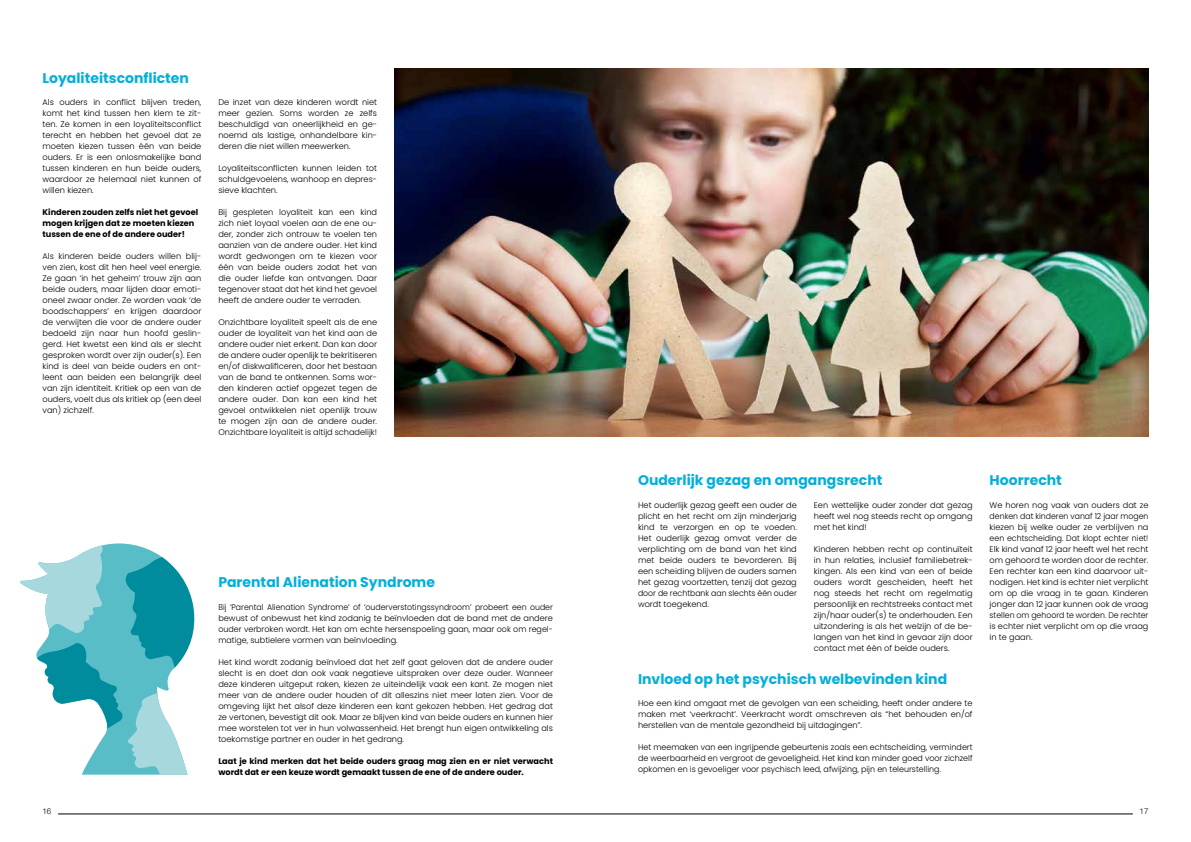
<style>
.page{position:relative;width:1191px;height:842px;background:#fff}
.page>*{position:absolute;margin:0;border:0;box-sizing:border-box;transform-origin:0 0}
.t1{font:700 14px "Poppins";color:#04afda}
.t2{font:300 8.2px/11px "Poppins";color:#000;text-align:justify}
.t3{font:300 8.2px/11px "Poppins";color:#000;text-align:justify;scale:.95 1}
.t4{font:700 8.2px/11px "Poppins";color:#000}
.t5{font:300 8px "Helvetica Neue LT";color:#000}
</style>
<div class="page">
<hr style="left:58px;top:814px;width:1074px;height:1px;background:#000">
<svg style="left:20px;top:546px;width:174px;height:229px"></svg>
<img style="left:394px;top:68px;width:754px;height:369px">
<h1 class="t1" style="left:43px;top:70px;width:148px">Loyaliteitsconflicten</h1>
<p class="t2" style="left:43px;top:97px;width:160px">Als ouders in conflict blijven treden, komt het kind tussen hen klem te zit&shy;ten. Ze komen in een loyaliteitsconflict terecht en hebben het gevoel dat ze moeten kiezen tussen één van beide ouders. Er is een onlosmakelijke band tussen kinderen en hun beide ouders, waardoor ze helemaal niet kunnen of willen kiezen.</p>
<p class="t4" style="left:43px;top:207px;width:157px">Kinderen zouden zelfs niet het gevoel mogen krijgen dat ze moeten kiezen tussen de ene of de andere ouder!</p>
<p class="t2" style="left:43px;top:251px;width:160px">Als kinderen beide ouders willen blij&shy;ven zien, kost dit hen heel veel energie.<br>Ze gaan ‘in het geheim’ trouw zijn aan beide ouders, maar lijden daar emoti&shy;oneel zwaar onder. Ze worden vaak ‘de boodschappers’ en krijgen daardoor de verwijten die voor de andere ouder bedoeld zijn naar hun hoofd geslin&shy;gerd. Het kwetst een kind als er slecht gesproken wordt over zijn ouder(s). Een kind is deel van beide ouders en ont&shy;leent aan beiden een belangrijk deel van zijn identiteit. Kritiek op een van de ouders, voelt dus als kritiek op (een deel van) zichzelf.</p>
<p class="t2" style="left:218px;top:97px;width:160px">De inzet van deze kinderen wordt niet meer gezien. Soms worden ze zelfs beschuldigd van oneerlijkheid en ge&shy;noemd als lastige, onhandelbare kin&shy;deren die niet willen meewerken.</p>
<p class="t2" style="left:218px;top:163px;width:160px">Loyaliteitsconflicten kunnen leiden tot schuldgevoelens, wanhoop en depres&shy;sieve klachten.</p>
<p class="t2" style="left:218px;top:207px;width:160px">Bij gespleten loyaliteit kan een kind zich niet loyaal voelen aan de ene ou&shy;der, zonder zich ontrouw te voelen ten aanzien van de andere ouder. Het kind wordt gedwongen om te kiezen voor één van beide ouders zodat het van die ouder liefde kan ontvangen. Daar tegenover staat dat het kind het gevoel heeft de andere ouder te verraden.</p>
<p class="t2" style="left:218px;top:317px;width:160px">Onzichtbare loyaliteit speelt als de ene ouder de loyaliteit van het kind aan de andere ouder niet erkent. Dan kan door de andere ouder openlijk te bekritiseren en/of diskwalificeren, door het bestaan van de band te ontkennen. Soms wor&shy;den kinderen actief opgezet tegen de andere ouder. Dan kan een kind het gevoel ontwikkelen niet openlijk trouw te mogen zijn aan de andere ouder.<br>Onzichtbare loyaliteit is altijd schadelijk!</p>
<h1 class="t1" style="left:218px;top:574px;width:218px">Parental Alienation Syndrome</h1>
<p class="t3" style="left:218px;top:601px;width:354px">Bij ‘Parental Alienation Syndrome’ of ‘ouderverstotingssyndroom’ probeert een ouder bewust of onbewust het kind zodanig te beïnvloeden dat de band met de andere ouder verbroken wordt. Het kan om echte hersenspoeling gaan, maar ook om regel&shy;matige, subtielere vormen van beïnvloeding.</p>
<p class="t2" style="left:218px;top:656px;width:336px">Het kind wordt zodanig beïnvloed dat het zelf gaat geloven dat de andere ouder slecht is en doet dan ook vaak negatieve uitspraken over deze ouder. Wanneer deze kinderen uitgeput raken, kiezen ze uiteindelijk vaak een kant. Ze mogen niet meer van de andere ouder houden of dit alleszins niet meer laten zien. Voor de omgeving lijkt het alsof deze kinderen een kant gekozen hebben. Het gedrag dat ze vertonen, bevestigt dit ook. Maar ze blijven kind van beide ouders en kunnen hier mee worstelen tot ver in hun volwassenheid. Het brengt hun eigen ontwikkeling als toekomstige partner en ouder in het gedrang.</p>
<p class="t4" style="left:218px;top:755px;width:336px">Laat je kind merken dat het beide ouders graag mag zien en er niet verwacht wordt dat er een keuze wordt gemaakt tussen de ene of de andere ouder.</p>
<h1 class="t1" style="left:638px;top:472px;width:246px">Ouderlijk gezag en omgangsrecht</h1>
<p class="t2" style="left:638px;top:499px;width:160px">Het ouderlijk gezag geeft een ouder de plicht en het recht om zijn minderjarig kind te verzorgen en op te voeden.<br>Het ouderlijk gezag omvat verder de verplichting om de band van het kind met beide ouders te bevorderen. Bij een scheiding blijven de ouders samen het gezag voortzetten, tenzij dat gezag door de rechtbank aan slechts één ouder wordt toegekend.</p>
<p class="t2" style="left:814px;top:499px;width:160px">Een wettelijke ouder zonder dat gezag heeft wel nog steeds recht op omgang met het kind!</p>
<p class="t2" style="left:814px;top:543px;width:160px">Kinderen hebben recht op continuïteit in hun relaties, inclusief familiebetrek&shy;kingen. Als een kind van een of beide ouders wordt gescheiden, heeft het nog steeds het recht om regelmatig persoonlijk en rechtstreeks contact met zijn/haar ouder(s) te onderhouden. Een uitzondering is als het welzijn of de be&shy;langen van het kind in gevaar zijn door contact met één of beide ouders.</p>
<h1 class="t1" style="left:638px;top:671px;width:311px">Invloed op het psychisch welbevinden kind</h1>
<p class="t2" style="left:638px;top:698px;width:336px">Hoe een kind omgaat met de gevolgen van een scheiding, heeft onder andere te maken met ‘veerkracht’. Veerkracht wordt omschreven als “het behouden en/of herstellen van de mentale gezondheid bij uitdagingen”.</p>
<p class="t2" style="left:638px;top:742px;width:336px">Het meemaken van een ingrijpende gebeurtenis zoals een echtscheiding, vermindert de weerbaarheid en vergroot de gevoeligheid. Het kind kan minder goed voor zichzelf opkomen en is gevoeliger voor psychisch leed, afwijzing, pijn en teleurstelling.</p>
<h1 class="t1" style="left:989px;top:472px;width:74px">Hoorrecht</h1>
<p class="t2" style="left:989px;top:499px;width:160px">We horen nog vaak van ouders dat ze denken dat kinderen vanaf 12 jaar mogen kiezen bij welke ouder ze verblijven na een echtscheiding. Dat klopt echter niet!<br>Elk kind vanaf 12 jaar heeft wel het recht om gehoord te worden door de rechter.<br>Een rechter kan een kind daarvoor uit&shy;nodigen. Het kind is echter niet verplicht om op die vraag in te gaan. Kinderen jonger dan 12 jaar kunnen ook de vraag stellen om gehoord te worden. De rechter is echter niet verplicht om op die vraag in te gaan.</p>
<p class="t5" style="left:43px;top:806px;width:10px">16</p>
<p class="t5" style="left:1139px;top:806px;width:10px">17</p>
</div>
